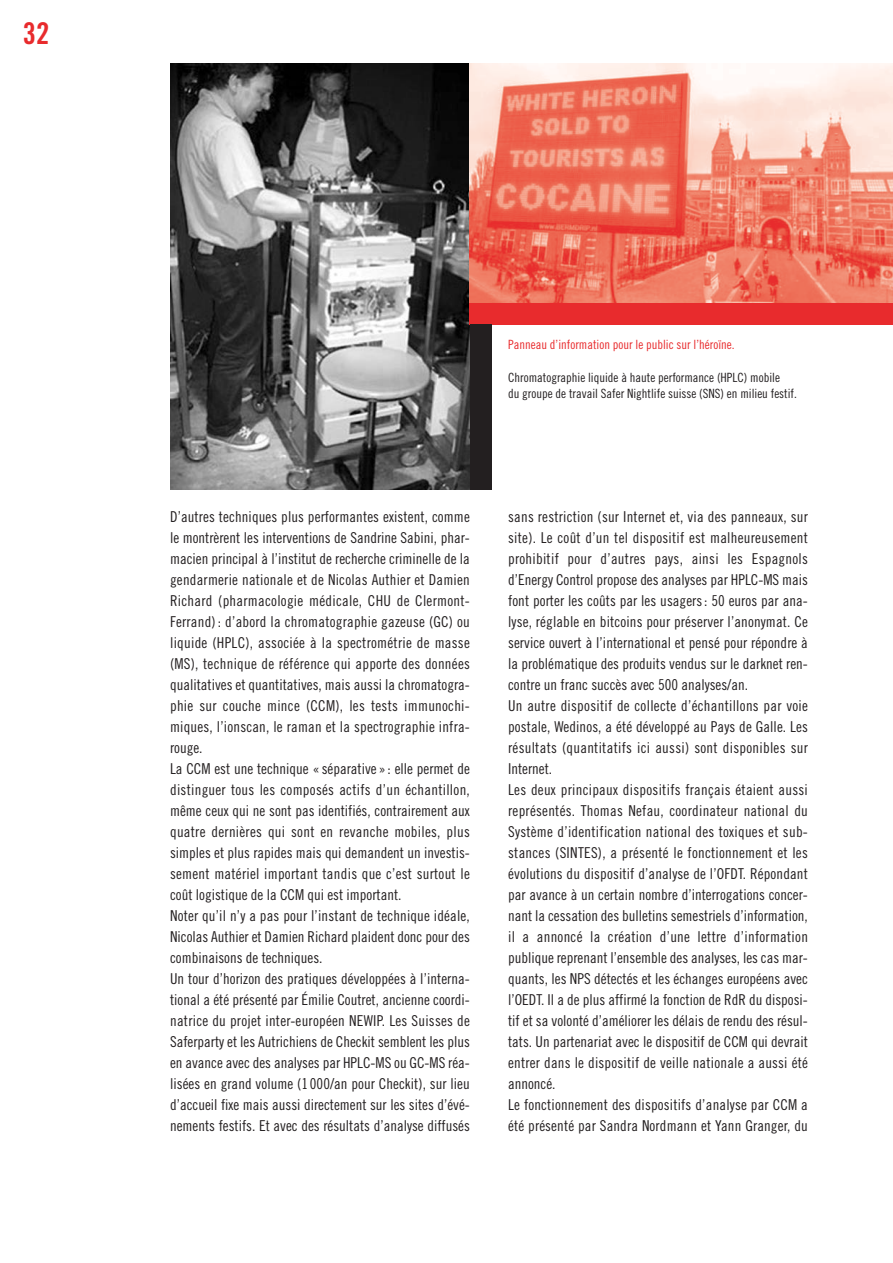
<style>
.page{position:relative;width:893px;height:1263px;background:#fff}
.page>*{position:absolute;margin:0;border:0;box-sizing:border-box;transform-origin:0 0}
.t1{font:30px "Trade Gothic Bold Cond Twenty";color:#e82b2d}
.t2{font:15px/21px "Trade Gothic Cond Eighteen";letter-spacing:.005em;color:#231f20}
.t3{font:12.75px/16.5px "Trade Gothic Cond Eighteen";color:#231f20}
.t4{font:12.75px "Trade Gothic Cond Eighteen";color:#e82b2d}
</style>
<div class="page">
<img style="left:170px;top:64px;width:300px;height:426px">
<img style="left:470px;top:64px;width:423px;height:239px">
<div style="left:470px;top:303px;width:423px;height:21px;background:#e82b2d"></div>
<div style="left:470px;top:324px;width:21px;height:165px;background:#231f20"></div>
<h1 class="t1" style="left:23px;top:22px;width:28px">32</h1>
<p class="t4" style="left:508px;top:340px;width:228px">Panneau d’information pour le public sur l’héroïne.</p>
<p class="t3" style="left:508px;top:370px;width:290px">Chromatographie liquide à haute performance (HPLC) mobile<br>du groupe de travail Safer Nightlife suisse (SNS) en milieu festif.</p>
<p class="t2" style="left:170px;top:507px;width:301px">D’autres techniques plus performantes existent, comme le montrèrent les interventions de Sandrine Sabini, phar&shy;macien principal à l’institut de recherche criminelle de la gendarmerie nationale et de Nicolas Authier et Damien Richard (pharmacologie médicale, CHU de Clermont-Ferrand) : d’abord la chromatographie gazeuse (GC) ou liquide (HPLC), associée à la spectrométrie de masse (MS), technique de référence qui apporte des données qualitatives et quantitatives, mais aussi la chromatogra&shy;phie sur couche mince (CCM), les tests immunochi&shy;miques, l’ionscan, le raman et la spectrographie infra&shy;rouge.<br>La CCM est une technique « séparative » : elle permet de distinguer tous les composés actifs d’un échantillon, même ceux qui ne sont pas identifiés, contrairement aux quatre dernières qui sont en revanche mobiles, plus simples et plus rapides mais qui demandent un investis&shy;sement matériel important tandis que c’est surtout le coût logistique de la CCM qui est important.<br>Noter qu’il n’y a pas pour l’instant de technique idéale, Nicolas Authier et Damien Richard plaident donc pour des combinaisons de techniques.<br>Un tour d’horizon des pratiques développées à l’interna&shy;tional a été présenté par Émilie Coutret, ancienne coordi&shy;natrice du projet inter-européen NEWIP. Les Suisses de Saferparty et les Autrichiens de Checkit semblent les plus en avance avec des analyses par HPLC-MS ou GC-MS réa&shy;lisées en grand volume (1 000/an pour Checkit), sur lieu d’accueil fixe mais aussi directement sur les sites d’évé&shy;nements festifs. Et avec des résultats d’analyse diffusés</p>
<p class="t2" style="left:508px;top:507px;width:301px">sans restriction (sur Internet et, via des panneaux, sur site). Le coût d’un tel dispositif est malheureusement prohibitif pour d’autres pays, ainsi les Espagnols d’Energy Control propose des analyses par HPLC-MS mais font porter les coûts par les usagers : 50 euros par ana&shy;lyse, réglable en bitcoins pour préserver l’anonymat. Ce service ouvert à l’international et pensé pour répondre à la problématique des produits vendus sur le darknet ren&shy;contre un franc succès avec 500 analyses/an.<br>Un autre dispositif de collecte d’échantillons par voie postale, Wedinos, a été développé au Pays de Galle. Les résultats (quantitatifs ici aussi) sont disponibles sur Internet.<br>Les deux principaux dispositifs français étaient aussi représentés. Thomas Nefau, coordinateur national du Système d’identification national des toxiques et sub&shy;stances (SINTES), a présenté le fonctionnement et les évolutions du dispositif d’analyse de l’OFDT. Répondant par avance à un certain nombre d’interrogations concer&shy;nant la cessation des bulletins semestriels d’information, il a annoncé la création d’une lettre d’information publique reprenant l’ensemble des analyses, les cas mar&shy;quants, les NPS détectés et les échanges européens avec l’OEDT. Il a de plus affirmé la fonction de RdR du disposi&shy;tif et sa volonté d’améliorer les délais de rendu des résul&shy;tats. Un partenariat avec le dispositif de CCM qui devrait entrer dans le dispositif de veille nationale a aussi été annoncé.<br>Le fonctionnement des dispositifs d’analyse par CCM a été présenté par Sandra Nordmann et Yann Granger, du</p>
</div>
